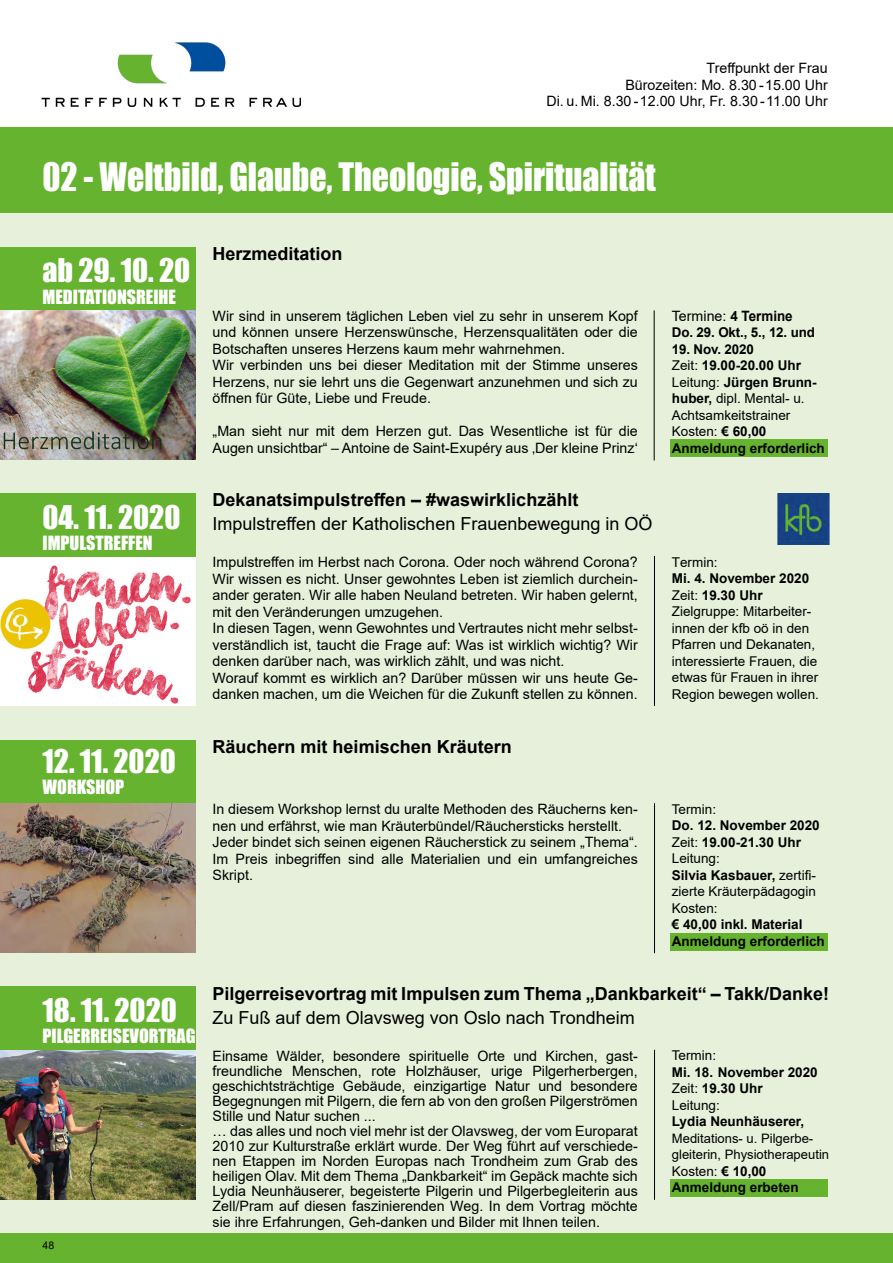
<style>
.page{position:relative;width:893px;height:1263px;background:#fff}
.page>*{position:absolute;margin:0;border:0;box-sizing:border-box;transform-origin:0 0}
.t1{font:36px "Impact";color:#fff;scale:.94 1}
.t2{font:30px "Impact";color:#fff}
.t3{font:700 18px "Arial";color:#000}
.t4{font:18px "Arial";color:#000}
.t5{font:18px "Impact";color:#fff}
.t6{font:14.25px/16.5px "Arial";color:#000}
.t7{font:13.5px/16.5px "Arial";color:#000}
.t8{font:700 13.5px/16.5px "Arial";color:#000}
.t9{font:13.05px/16.5px "Arial";color:#000}
.t10{font:10.5px "Arial";color:#000}
.s1{font-weight:700}
.s2{font-weight:400}
</style>
<div class="page">
<div style="left:0;top:213px;width:893px;height:1020px;background:#e6f0da"></div>
<div style="left:670px;top:934px;width:157px;height:17px;background:#65b32e"></div>
<div style="left:670px;top:1179px;width:157px;height:17px;background:#65b32e"></div>
<div style="left:0;top:128px;width:893px;height:85px;background:#65b32e"></div>
<div style="left:0;top:1233px;width:893px;height:30px;background:#65b32e"></div>
<div style="left:0;top:740px;width:196px;height:64px;background:#65b32e"></div>
<hr style="left:654px;top:556px;width:1px;height:150px;background:#000">
<hr style="left:654px;top:803px;width:1px;height:150px;background:#000">
<div style="left:0;top:493px;width:196px;height:64px;background:#65b32e"></div>
<svg style="left:555px;top:688px;width:11px;height:6px"></svg>
<div style="left:0;top:247px;width:196px;height:63px;background:#65b32e"></div>
<hr style="left:654px;top:310px;width:1px;height:150px;background:#000">
<div style="left:0;top:986px;width:196px;height:64px;background:#65b32e"></div>
<img style="left:41px;top:43px;width:259px;height:63px">
<hr style="left:654px;top:1050px;width:1px;height:150px;background:#000">
<div style="left:670px;top:440px;width:157px;height:17px;background:#65b32e"></div>
<img style="left:0;top:310px;width:196px;height:149px">
<div style="left:0;top:557px;width:196px;height:149px;background:#fff"></div>
<img style="left:0;top:565px;width:190px;height:138px">
<img style="left:778px;top:493px;width:51px;height:51px">
<img style="left:0;top:804px;width:196px;height:148px">
<img style="left:0;top:1050px;width:196px;height:149px">
<p class="t6" style="left:546px;top:60px;width:283px;text-align:right">Treffpunkt der Frau<br>Bürozeiten: Mo. 8.30 -15.00 Uhr<br>Di. u. Mi. 8.30 -12.00 Uhr, Fr. 8.30 -11.00 Uhr</p>
<h1 class="t1" style="left:43px;top:149px;width:654px">02 - Weltbild, Glaube, Theologie, Spiritualität</h1>
<h2 class="t2" style="left:43px;top:247px;width:149px">ab 29. 10. 20</h2>
<p class="t5" style="left:43px;top:283px;width:135px">MEDITATIONSREIHE</p>
<h2 class="t2" style="left:43px;top:494px;width:139px">04. 11. 2020</h2>
<p class="t5" style="left:43px;top:529px;width:112px">IMPULSTREFFEN</p>
<h2 class="t2" style="left:43px;top:738px;width:135px">12. 11. 2020</h2>
<p class="t5" style="left:43px;top:773px;width:83px">WORKSHOP</p>
<h2 class="t2" style="left:43px;top:986px;width:136px">18. 11. 2020</h2>
<p class="t5" style="left:43px;top:1022px;width:155px">PILGERREISEVORTRAG</p>
<p class="t10" style="left:43px;top:1238px;width:13px">48</p>
<p class="t3" style="left:213px;top:241px;width:132px">Herzmeditation</p>
<p class="t6" style="left:213px;top:307px;width:427px">Wir sind in unserem täglichen Leben viel zu sehr in unserem Kopf und können unsere Herzenswünsche, Herzensqualitäten oder die Botschaften unseres Herzens kaum mehr wahrnehmen.<br>Wir verbinden uns bei dieser Meditation mit der Stimme unseres Herzens, nur sie lehrt uns die Gegenwart anzunehmen und sich zu öffnen für Güte, Liebe und Freude.</p>
<p class="t6" style="left:213px;top:423px;width:427px">„Man sieht nur mit dem Herzen gut. Das Wesentliche ist für die<br>Augen unsichtbar“ – Antoine de Saint-Exupéry aus ‚Der kleine Prinz‘</p>
<p class="t3" style="left:213px;top:487px;width:367px">Dekanatsimpulstreffen – #waswirklichzählt</p>
<p class="t4" style="left:213px;top:512px;width:441px">Impulstreffen der Katholischen Frauenbewegung in OÖ</p>
<p class="t6" style="left:213px;top:554px;width:427px">Impulstreffen im Herbst nach Corona. Oder noch während Corona?<br>Wir wissen es nicht. Unser gewohntes Leben ist ziemlich durchein&shy;ander geraten. Wir alle haben Neuland betreten. Wir haben gelernt, mit den Veränderungen umzugehen.<br>In diesen Tagen, wenn Gewohntes und Vertrautes nicht mehr selbst&shy;verständlich ist, taucht die Frage auf: Was ist wirklich wichtig? Wir denken darüber nach, was wirklich zählt, und was nicht.<br>Worauf kommt es wirklich an? Darüber müssen wir uns heute Ge&shy;danken machen, um die Weichen für die Zukunft stellen zu können.</p>
<p class="t3" style="left:213px;top:734px;width:301px">Räuchern mit heimischen Kräutern</p>
<p class="t6" style="left:672px;top:307px;width:122px">Termine: <span class="s1">4 Termine</span></p>
<p class="t8" style="left:672px;top:324px;width:145px">Do. 29. Okt., 5., 12. und</p>
<p class="t8" style="left:672px;top:341px;width:155px">19. Nov. 2020<br><span class="s2">Zeit:</span> 19.00-20.00 Uhr<br><span class="s2">Leitung:</span> Jürgen Brunn&shy;huber, <span class="s2">dipl. Mental- u.<br>Achtsamkeitstrainer<br>Kosten:</span> € 60,00<br>Anmeldung erforderlich</p>
<p class="t7" style="left:672px;top:554px;width:47px">Termin:</p>
<p class="t7" style="left:672px;top:570px;width:149px"><span class="s1">Mi. 4. November 2020<br></span>Zeit: <span class="s1">19.30 Uhr<br></span>Zielgruppe: Mitarbeiter&shy;innen der kfb oö in den<br>Pfarren und Dekanaten, interessierte Frauen, die etwas für Frauen in ihrer<br>Region bewegen wollen.</p>
<p class="t6" style="left:213px;top:801px;width:427px">In diesem Workshop lernst du uralte Methoden des Räucherns ken&shy;nen und erfährst, wie man Kräuterbündel/Räuchersticks herstellt.<br>Jeder bindet sich seinen eigenen Räucherstick zu seinem „Thema“.<br>Im Preis inbegriffen sind alle Materialien und ein umfangreiches Skript.</p>
<p class="t7" style="left:672px;top:800px;width:46px">Termin:</p>
<p class="t7" style="left:672px;top:817px;width:149px"><span class="s1">Do. 12. November 2020<br></span>Zeit: <span class="s1">19.00-21.30 Uhr<br></span>Leitung:<br><span class="s1">Silvia Kasbauer,</span> zertifi&shy;zierte Kräuterpädagogin<br>Kosten:</p>
<p class="t8" style="left:672px;top:916px;width:155px">€ 40,00 inkl. Material<br>Anmeldung erforderlich</p>
<p class="t3" style="left:213px;top:981px;width:618px">Pilgerreisevortrag mit Impulsen zum Thema „Dankbarkeit“ – Takk/Danke!</p>
<p class="t4" style="left:213px;top:1005px;width:424px">Zu Fuß auf dem Olavsweg von Oslo nach Trondheim</p>
<p class="t6" style="left:213px;top:1048px;width:427px;line-height:15px">Einsame Wälder, besondere spirituelle Orte und Kirchen, gast&shy;freundliche Menschen, rote Holzhäuser, urige Pilgerherbergen, geschichtsträchtige Gebäude, einzigartige Natur und besondere Begegnungen mit Pilgern, die fern ab von den großen Pilgerströmen Stille und Natur suchen ...<br>… das alles und noch viel mehr ist der Olavsweg, der vom Europarat 2010 zur Kulturstraße erklärt wurde. Der Weg führt auf verschiede&shy;nen Etappen im Norden Europas nach Trondheim zum Grab des heiligen Olav. Mit dem Thema „Dankbarkeit“ im Gepäck machte sich Lydia Neunhäuserer, begeisterte Pilgerin und Pilgerbegleiterin aus Zell/Pram auf diesen faszinierenden Weg. In dem Vortrag möchte</p>
<p class="t6" style="left:213px;top:1214px;width:389px">sie ihre Erfahrungen, Geh-danken und Bilder mit Ihnen teilen.</p>
<p class="t7" style="left:672px;top:1047px;width:46px">Termin:</p>
<p class="t8" style="left:672px;top:1064px;width:147px">Mi. 18. November 2020<br><span class="s2">Zeit:</span> 19.30 Uhr<br><span class="s2">Leitung:</span></p>
<p class="t8" style="left:672px;top:1113px;width:134px">Lydia Neunhäuserer,</p>
<p class="t9" style="left:672px;top:1130px;width:159px">Meditations- u. Pilgerbe&shy;gleiterin, Physiotherapeutin</p>
<p class="t8" style="left:672px;top:1163px;width:128px"><span class="s2">Kosten:</span> € 10,00<br>Anmeldung erbeten</p>
</div>
